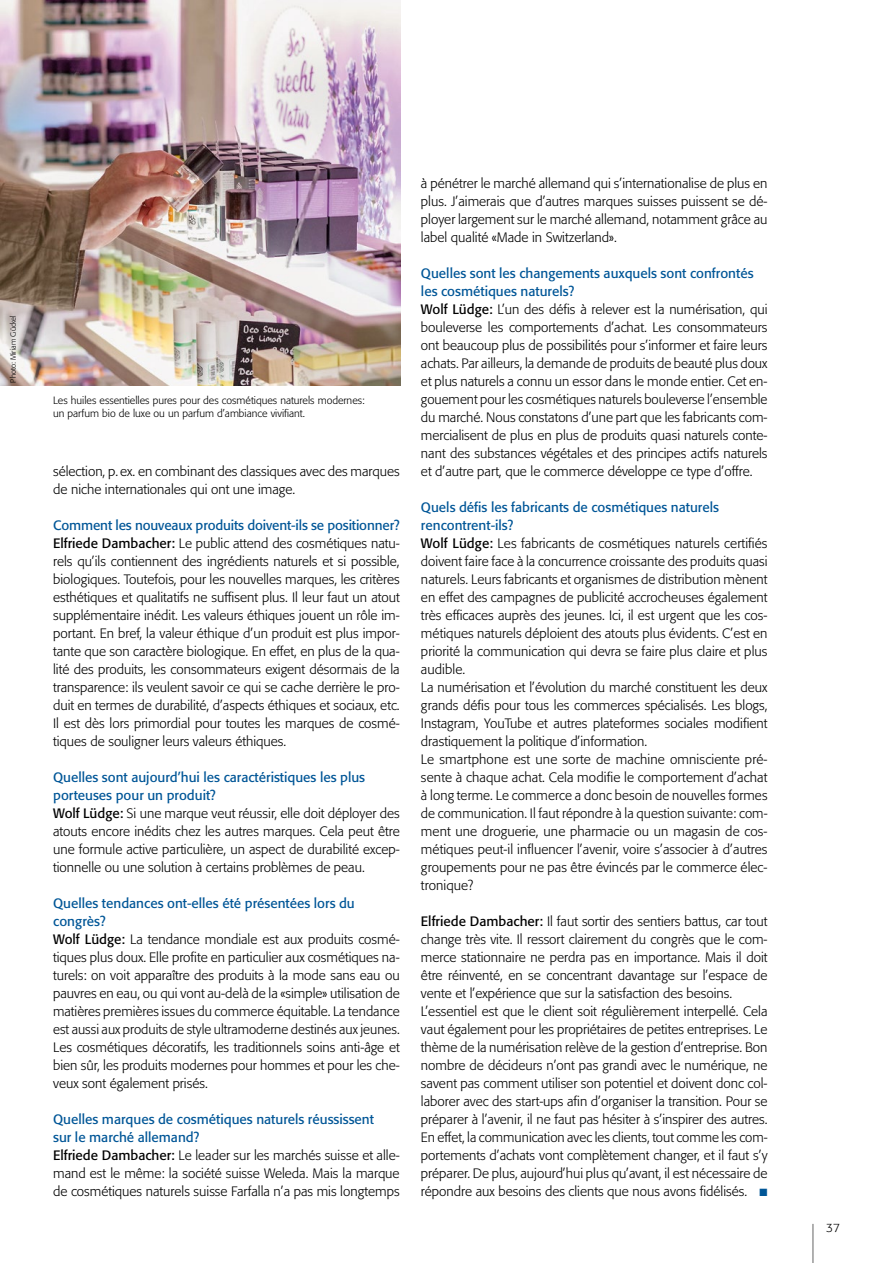
<style>
.page{position:relative;width:893px;height:1263px;background:#fff}
.page>*{position:absolute;margin:0;border:0;box-sizing:border-box;transform-origin:0 0}
.t1{font:300 13.5px/18px "Formata Pro";color:#000}
.t2{font:300 12px "Formata Pro";color:#000}
.t3{font:300 10.5px/13.5px "Formata Pro";color:#000}
.t4{font:300 7.5px "Formata Pro";color:#000}
.s1{font-weight:400;color:#005697}
.s2{font-weight:400}
.s3{color:#005697}
</style>
<div class="page">
<hr style="left:812px;top:1224px;width:2px;height:39px;background:#989898">
<img style="left:0;top:0;width:400px;height:386px">
<p class="t4" style="left:9px;top:382px;width:69px;rotate:-90deg">Photo: Miriam Gückel</p>
<p class="t3" style="left:53px;top:394px;width:313px">Les huiles essentielles pures pour des cosmétiques naturels modernes: un parfum bio de luxe ou un parfum d’ambiance vivifiant.</p>
<p class="t1" style="left:53px;top:462px;width:348px">sélection, p.ex. en combinant des classiques avec des marques de niche internationales qui ont une image.</p>
<p class="t1" style="left:53px;top:516px;width:348px;text-align:justify"><span class="s1">Comment les nouveaux produits doivent-ils se positionner?<br></span><span class="s2">Elfriede Dambacher:</span> Le public attend des cosmétiques natu&shy;rels qu’ils contiennent des ingrédients naturels et si possible, biologiques. Toutefois, pour les nouvelles marques, les critères esthétiques et qualitatifs ne suffisent plus. Il leur faut un atout supplémentaire inédit. Les valeurs éthiques jouent un rôle im&shy;portant. En bref, la valeur éthique d’un produit est plus impor&shy;tante que son caractère biologique. En effet, en plus de la qua&shy;lité des produits, les consommateurs exigent désormais de la transparence: ils veulent savoir ce qui se cache derrière le pro&shy;duit en termes de durabilité, d’aspects éthiques et sociaux, etc.<br>Il est dès lors primordial pour toutes les marques de cosmé&shy;tiques de souligner leurs valeurs éthiques.</p>
<p class="t1" style="left:53px;top:768px;width:348px"><span class="s1">Quelles sont aujourd’hui les caractéristiques les plus porteuses pour un produit?<br></span><span class="s2">Wolf Lüdge:</span> Si une marque veut réussir, elle doit déployer des atouts encore inédits chez les autres marques. Cela peut être une formule active particulière, un aspect de durabilité excep&shy;tionnelle ou une solution à certains problèmes de peau.</p>
<p class="t1" style="left:53px;top:894px;width:348px"><span class="s1">Quelles tendances ont-elles été présentées lors du congrès?<br></span><span class="s2">Wolf Lüdge:</span> La tendance mondiale est aux produits cosmé&shy;tiques plus doux. Elle profite en particulier aux cosmétiques na&shy;turels: on voit apparaître des produits à la mode sans eau ou pauvres en eau, ou qui vont au-delà de la «simple» utilisation de matières premières issues du commerce équitable. La tendance est aussi aux produits de style ultramoderne destinés aux jeunes.<br>Les cosmétiques décoratifs, les traditionnels soins anti-âge et bien sûr, les produits modernes pour hommes et pour les che&shy;veux sont également prisés.</p>
<p class="t1" style="left:53px;top:1110px;width:348px"><span class="s1">Quelles marques de cosmétiques naturels réussissent<br>sur le marché allemand?<br></span><span class="s2">Elfriede Dambacher:</span> Le leader sur les marchés suisse et alle&shy;mand est le même: la société suisse Weleda. Mais la marque de cosmétiques naturels suisse Farfalla n’a pas mis longtemps</p>
<p class="t1" style="left:421px;top:174px;width:348px;text-align:justify">à pénétrer le marché allemand qui s’internationalise de plus en plus. J’aimerais que d’autres marques suisses puissent se dé&shy;ployer largement sur le marché allemand, notamment grâce au label qualité «Made in Switzerland».</p>
<p class="t1" style="left:421px;top:264px;width:348px"><span class="s1">Quelles sont les changements auxquels sont confrontés les cosmétiques naturels?<br></span><span class="s2">Wolf Lüdge:</span> L’un des défis à relever est la numérisation, qui bouleverse les comportements d’achat. Les consommateurs ont beaucoup plus de possibilités pour s’informer et faire leurs achats. Par ailleurs, la demande de produits de beauté plus doux et plus naturels a connu un essor dans le monde entier. Cet en&shy;gouement pour les cosmétiques naturels bouleverse l’ensemble du marché. Nous constatons d’une part que les fabricants com&shy;mercialisent de plus en plus de produits quasi naturels conte&shy;nant des substances végétales et des principes actifs naturels et d’autre part, que le commerce développe ce type d’offre.</p>
<p class="t1" style="left:421px;top:498px;width:348px"><span class="s1">Quels défis les fabricants de cosmétiques naturels rencontrent-ils?<br></span><span class="s2">Wolf Lüdge:</span> Les fabricants de cosmétiques naturels certifiés doivent faire face à la concurrence croissante des produits quasi naturels. Leurs fabricants et organismes de distribution mènent en effet des campagnes de publicité accrocheuses également très efficaces auprès des jeunes. Ici, il est urgent que les cos&shy;métiques naturels déploient des atouts plus évidents. C’est en priorité la communication qui devra se faire plus claire et plus audible.<br>La numérisation et l’évolution du marché constituent les deux grands défis pour tous les commerces spécialisés. Les blogs, Instagram, YouTube et autres plateformes sociales modifient drastiquement la politique d’information.<br>Le smartphone est une sorte de machine omnisciente pré&shy;sente à chaque achat. Cela modifie le comportement d’achat à long terme. Le commerce a donc besoin de nouvelles formes de communication. Il faut répondre à la question suivante: com&shy;ment une droguerie, une pharmacie ou un magasin de cos&shy;métiques peut-il influencer l’avenir, voire s’associer à d’autres groupements pour ne pas être évincés par le commerce élec&shy;tronique?</p>
<p class="t1" style="left:421px;top:912px;width:348px"><span class="s2">Elfriede Dambacher:</span> Il faut sortir des sentiers battus, car tout change très vite. Il ressort clairement du congrès que le com&shy;merce stationnaire ne perdra pas en importance. Mais il doit être réinventé, en se concentrant davantage sur l’espace de vente et l’expérience que sur la satisfaction des besoins.<br>L’essentiel est que le client soit régulièrement interpellé. Cela vaut également pour les propriétaires de petites entreprises. Le thème de la numérisation relève de la gestion d’entreprise. Bon nombre de décideurs n’ont pas grandi avec le numérique, ne savent pas comment utiliser son potentiel et doivent donc col&shy;laborer avec des start-ups afin d’organiser la transition. Pour se préparer à l’avenir, il ne faut pas hésiter à s’inspirer des autres.<br>En effet, la communication avec les clients, tout comme les com&shy;portements d’achats vont complètement changer, et il faut s’y préparer. De plus, aujourd’hui plus qu’avant, il est nécessaire de répondre aux besoins des clients que nous avons fidélisés. <span class="s3">■</span></p>
<p class="t2" style="left:826px;top:1220px;width:15px">37</p>
</div>
